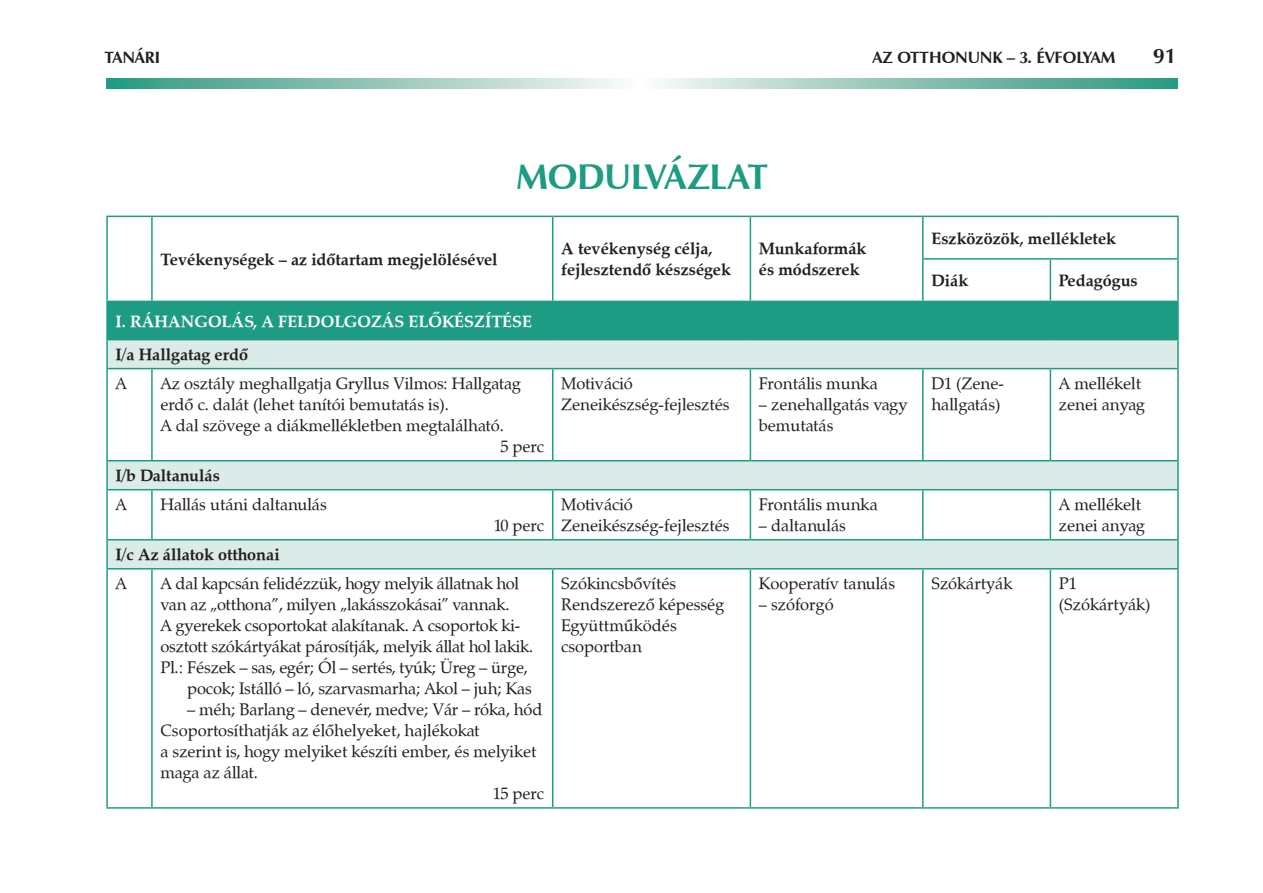
<style>
.page{position:relative;width:1263px;height:893px;background:#fff}
.page>*{position:absolute;margin:0;border:0;box-sizing:border-box;transform-origin:0 0}
.t1{font:700 36px "Zapf Humanist 601 PFL";letter-spacing:-.015em;color:#1d9c83}
.t2{font:700 21px "Zapf Humanist 601 PFL";color:#231f20}
.t3{font:16.5px/21px "Zapf Calligraphic 801 PFL";color:#231f20}
.t4{font:700 16.5px/21px "Zapf Calligraphic 801 PFL";color:#231f20}
.t5{font:700 16.5px "Zapf Calligraphic 801 PFL";color:#fff}
.t6{font:700 16.5px "Zapf Humanist 601 PFL";color:#231f20}
</style>
<div class="page">
<svg style="left:106px;top:78px;width:1072px;height:11px;background:#91c6b8"></svg>
<svg style="left:108px;top:217px;width:1069px;height:84px"></svg>
<div style="left:107px;top:301px;width:1071px;height:39px;background:#1d9c83"></div>
<svg style="left:108px;top:340px;width:1069px;height:228px"></svg>
<hr style="left:106px;top:340px;width:2px;height:28px;background:#1d9c83">
<hr style="left:1177px;top:340px;width:2px;height:28px;background:#1d9c83">
<hr style="left:106px;top:368px;width:46px;height:1px;background:#1d9c83">
<hr style="left:106px;top:369px;width:2px;height:91px;background:#1d9c83">
<hr style="left:152px;top:368px;width:401px;height:1px;background:#1d9c83">
<hr style="left:151px;top:369px;width:2px;height:91px;background:#1d9c83">
<hr style="left:553px;top:368px;width:197px;height:1px;background:#1d9c83">
<hr style="left:552px;top:369px;width:1px;height:91px;background:#1d9c83">
<hr style="left:750px;top:368px;width:173px;height:1px;background:#1d9c83">
<hr style="left:750px;top:369px;width:1px;height:91px;background:#1d9c83">
<hr style="left:923px;top:368px;width:127px;height:1px;background:#1d9c83">
<hr style="left:922px;top:369px;width:1px;height:91px;background:#1d9c83">
<hr style="left:1050px;top:368px;width:129px;height:1px;background:#1d9c83">
<hr style="left:1050px;top:369px;width:1px;height:91px;background:#1d9c83">
<hr style="left:1177px;top:369px;width:2px;height:91px;background:#1d9c83">
<hr style="left:106px;top:460px;width:46px;height:1px;background:#1d9c83">
<hr style="left:106px;top:461px;width:2px;height:28px;background:#1d9c83">
<hr style="left:152px;top:460px;width:401px;height:1px;background:#1d9c83">
<hr style="left:553px;top:460px;width:197px;height:1px;background:#1d9c83">
<hr style="left:750px;top:460px;width:173px;height:1px;background:#1d9c83">
<hr style="left:923px;top:460px;width:127px;height:1px;background:#1d9c83">
<hr style="left:1050px;top:460px;width:129px;height:1px;background:#1d9c83">
<hr style="left:1177px;top:461px;width:2px;height:28px;background:#1d9c83">
<hr style="left:106px;top:489px;width:46px;height:1px;background:#1d9c83">
<hr style="left:106px;top:490px;width:2px;height:49px;background:#1d9c83">
<hr style="left:152px;top:489px;width:401px;height:1px;background:#1d9c83">
<hr style="left:151px;top:490px;width:2px;height:49px;background:#1d9c83">
<hr style="left:553px;top:489px;width:197px;height:1px;background:#1d9c83">
<hr style="left:552px;top:490px;width:1px;height:49px;background:#1d9c83">
<hr style="left:750px;top:489px;width:173px;height:1px;background:#1d9c83">
<hr style="left:750px;top:490px;width:1px;height:49px;background:#1d9c83">
<hr style="left:923px;top:489px;width:127px;height:1px;background:#1d9c83">
<hr style="left:922px;top:490px;width:1px;height:49px;background:#1d9c83">
<hr style="left:1050px;top:489px;width:129px;height:1px;background:#1d9c83">
<hr style="left:1050px;top:490px;width:1px;height:49px;background:#1d9c83">
<hr style="left:1177px;top:490px;width:2px;height:49px;background:#1d9c83">
<hr style="left:106px;top:539px;width:46px;height:2px;background:#1d9c83">
<hr style="left:106px;top:541px;width:2px;height:27px;background:#1d9c83">
<hr style="left:152px;top:539px;width:401px;height:2px;background:#1d9c83">
<hr style="left:553px;top:539px;width:197px;height:2px;background:#1d9c83">
<hr style="left:750px;top:539px;width:173px;height:2px;background:#1d9c83">
<hr style="left:923px;top:539px;width:127px;height:2px;background:#1d9c83">
<hr style="left:1050px;top:539px;width:129px;height:2px;background:#1d9c83">
<hr style="left:1177px;top:541px;width:2px;height:27px;background:#1d9c83">
<hr style="left:106px;top:568px;width:46px;height:1px;background:#1d9c83">
<hr style="left:106px;top:569px;width:2px;height:238px;background:#1d9c83">
<hr style="left:152px;top:568px;width:401px;height:1px;background:#1d9c83">
<hr style="left:151px;top:569px;width:2px;height:238px;background:#1d9c83">
<hr style="left:553px;top:568px;width:197px;height:1px;background:#1d9c83">
<hr style="left:552px;top:569px;width:1px;height:238px;background:#1d9c83">
<hr style="left:750px;top:568px;width:173px;height:1px;background:#1d9c83">
<hr style="left:750px;top:569px;width:1px;height:238px;background:#1d9c83">
<hr style="left:923px;top:568px;width:127px;height:1px;background:#1d9c83">
<hr style="left:922px;top:569px;width:1px;height:238px;background:#1d9c83">
<hr style="left:1050px;top:568px;width:129px;height:1px;background:#1d9c83">
<hr style="left:1050px;top:569px;width:1px;height:238px;background:#1d9c83">
<hr style="left:1177px;top:569px;width:2px;height:238px;background:#1d9c83">
<hr style="left:106px;top:807px;width:46px;height:2px;background:#1d9c83">
<hr style="left:152px;top:807px;width:401px;height:2px;background:#1d9c83">
<hr style="left:553px;top:807px;width:197px;height:2px;background:#1d9c83">
<hr style="left:750px;top:807px;width:173px;height:2px;background:#1d9c83">
<hr style="left:923px;top:807px;width:127px;height:2px;background:#1d9c83">
<hr style="left:1050px;top:807px;width:129px;height:2px;background:#1d9c83">
<hr style="left:106px;top:216px;width:46px;height:1px;background:#1d9c83">
<hr style="left:106px;top:217px;width:2px;height:42px;background:#1d9c83">
<hr style="left:152px;top:216px;width:401px;height:1px;background:#1d9c83">
<hr style="left:151px;top:217px;width:2px;height:42px;background:#1d9c83">
<hr style="left:553px;top:216px;width:197px;height:1px;background:#1d9c83">
<hr style="left:552px;top:217px;width:1px;height:42px;background:#1d9c83">
<hr style="left:750px;top:216px;width:173px;height:1px;background:#1d9c83">
<hr style="left:750px;top:217px;width:1px;height:42px;background:#1d9c83">
<hr style="left:106px;top:259px;width:2px;height:42px;background:#1d9c83">
<hr style="left:151px;top:259px;width:2px;height:42px;background:#1d9c83">
<hr style="left:552px;top:259px;width:1px;height:42px;background:#1d9c83">
<hr style="left:750px;top:259px;width:1px;height:42px;background:#1d9c83">
<hr style="left:923px;top:216px;width:127px;height:1px;background:#1d9c83">
<hr style="left:922px;top:217px;width:1px;height:41px;background:#1d9c83">
<hr style="left:1050px;top:216px;width:129px;height:1px;background:#1d9c83">
<hr style="left:1177px;top:217px;width:2px;height:41px;background:#1d9c83">
<hr style="left:922px;top:258px;width:128px;height:2px;background:#1d9c83">
<hr style="left:922px;top:260px;width:1px;height:41px;background:#1d9c83">
<hr style="left:1050px;top:258px;width:129px;height:2px;background:#1d9c83">
<hr style="left:1050px;top:260px;width:1px;height:41px;background:#1d9c83">
<hr style="left:1177px;top:260px;width:2px;height:41px;background:#1d9c83">
<hr style="left:106px;top:301px;width:46px;height:1px;background:#1d9c83">
<hr style="left:106px;top:302px;width:2px;height:37px;background:#1d9c83">
<hr style="left:1050px;top:301px;width:129px;height:1px;background:#1d9c83">
<hr style="left:1177px;top:302px;width:2px;height:37px;background:#1d9c83">
<hr style="left:106px;top:339px;width:46px;height:1px;background:#1d9c83">
<hr style="left:1050px;top:339px;width:129px;height:1px;background:#1d9c83">
<p class="t6" style="left:105px;top:47px;width:9px">TANÁRI</p>
<p class="t6" style="left:872px;top:47px;width:37px">AZ OTT</p>
<p class="t6" style="left:929px;top:47px;width:118px">HONUNK – 3. ÉVFOLYAM</p>
<p class="t2" style="left:1153px;top:42px;width:25px">91</p>
<h1 class="t1" style="left:516px;top:154px;width:254px">MODULVÁZLAT</h1>
<p class="t4" style="left:160px;top:249px;width:339px">Tevékenységek – az időtartam megjelölésével</p>
<p class="t4" style="left:561px;top:238px;width:171px">A tevékenység célja, fejlesztendő készségek</p>
<p class="t4" style="left:759px;top:238px;width:109px">Munkaformák és módszerek</p>
<p class="t5" style="left:116px;top:311px;width:416px">I. Ráhangolás, a feldolgozás előkészítése</p>
<p class="t4" style="left:116px;top:344px;width:134px">I/a Hallgatag erdő</p>
<p class="t3" style="left:116px;top:373px;width:13px">A</p>
<p class="t3" style="left:160px;top:373px;width:362px">Az osztály meghallgatja Gryllus Vilmos: Hallgatag</p>
<p class="t3" style="left:160px;top:394px;width:290px">erdő c. dalát (lehet tanítói bemutatás is).</p>
<p class="t3" style="left:160px;top:415px;width:345px">A dal szövege a diákmellékletben megtalálható.</p>
<p class="t3" style="left:500px;top:436px;width:45px">5 perc</p>
<p class="t4" style="left:116px;top:465px;width:106px">I/b Daltanulás</p>
<p class="t3" style="left:116px;top:494px;width:13px">A</p>
<p class="t3" style="left:160px;top:494px;width:168px">Hallás utáni daltanulás</p>
<p class="t3" style="left:494px;top:515px;width:52px">10 perc</p>
<p class="t4" style="left:116px;top:544px;width:166px">I/c Az állatok otthonai</p>
<p class="t3" style="left:116px;top:573px;width:13px">A</p>
<p class="t3" style="left:160px;top:573px;width:360px">A dal kapcsán felidézzük, hogy melyik állatnak hol</p>
<p class="t3" style="left:160px;top:594px;width:350px">van az „otthona”, milyen „lakásszokásai” vannak.</p>
<p class="t3" style="left:160px;top:615px;width:360px">A gye-rekek csoportokat alakítanak. A csoportok ki-</p>
<p class="t3" style="left:160px;top:636px;width:374px">osztott szókártyákat párosítják, melyik állat hol lakik.</p>
<p class="t3" style="left:160px;top:657px;width:369px">Pl.: Fészek – sas, egér; Ól – sertés, tyúk; Üreg – ürge,</p>
<p class="t3" style="left:187px;top:678px;width:346px">pocok; Istálló – ló, szarvasmarha; Akol – juh; Kas</p>
<p class="t3" style="left:187px;top:699px;width:357px">– méh; Barlang – denevér, medve; Vár – róka, hód</p>
<p class="t3" style="left:160px;top:720px;width:321px">Csoportosíthatják az élőhelyeket, hajlékokat</p>
<p class="t3" style="left:160px;top:741px;width:378px">a szerint is, hogy melyiket készíti ember, és melyiket</p>
<p class="t3" style="left:160px;top:762px;width:99px">maga az állat.</p>
<p class="t3" style="left:493px;top:783px;width:53px">15 perc</p>
<p class="t3" style="left:561px;top:373px;width:170px">Motiváció<br>Zeneikészség-fejlesztés</p>
<p class="t3" style="left:759px;top:373px;width:120px">Frontális munka</p>
<p class="t3" style="left:759px;top:394px;width:150px">– zenehallgatás vagy bemutatás</p>
<p class="t3" style="left:561px;top:494px;width:170px">Motiváció<br>Zeneikészség-fejlesztés</p>
<p class="t3" style="left:759px;top:494px;width:120px">Frontális munka</p>
<p class="t3" style="left:759px;top:515px;width:88px">– daltanulás</p>
<p class="t3" style="left:561px;top:573px;width:165px">Szókincsbővítés<br>Rendszerező képesség<br>Együttműködés csoportban</p>
<p class="t3" style="left:759px;top:573px;width:138px">Kooperatív tanulás</p>
<p class="t3" style="left:759px;top:594px;width:76px">– szóforgó</p>
<p class="t4" style="left:931px;top:227px;width:186px">Eszközözök, mellékletek</p>
<p class="t4" style="left:931px;top:270px;width:38px">Diák</p>
<p class="t4" style="left:1059px;top:270px;width:80px">Pedagógus</p>
<p class="t3" style="left:931px;top:373px;width:73px">D1 (Zene&shy;hallgatás)</p>
<p class="t3" style="left:1059px;top:373px;width:88px">A mellékelt zenei anyag</p>
<p class="t3" style="left:1059px;top:494px;width:88px">A mellékelt zenei anyag</p>
<p class="t3" style="left:931px;top:573px;width:82px">szókártyák</p>
<p class="t3" style="left:1059px;top:573px;width:93px">P1 (Szókártyák)</p>
</div>
